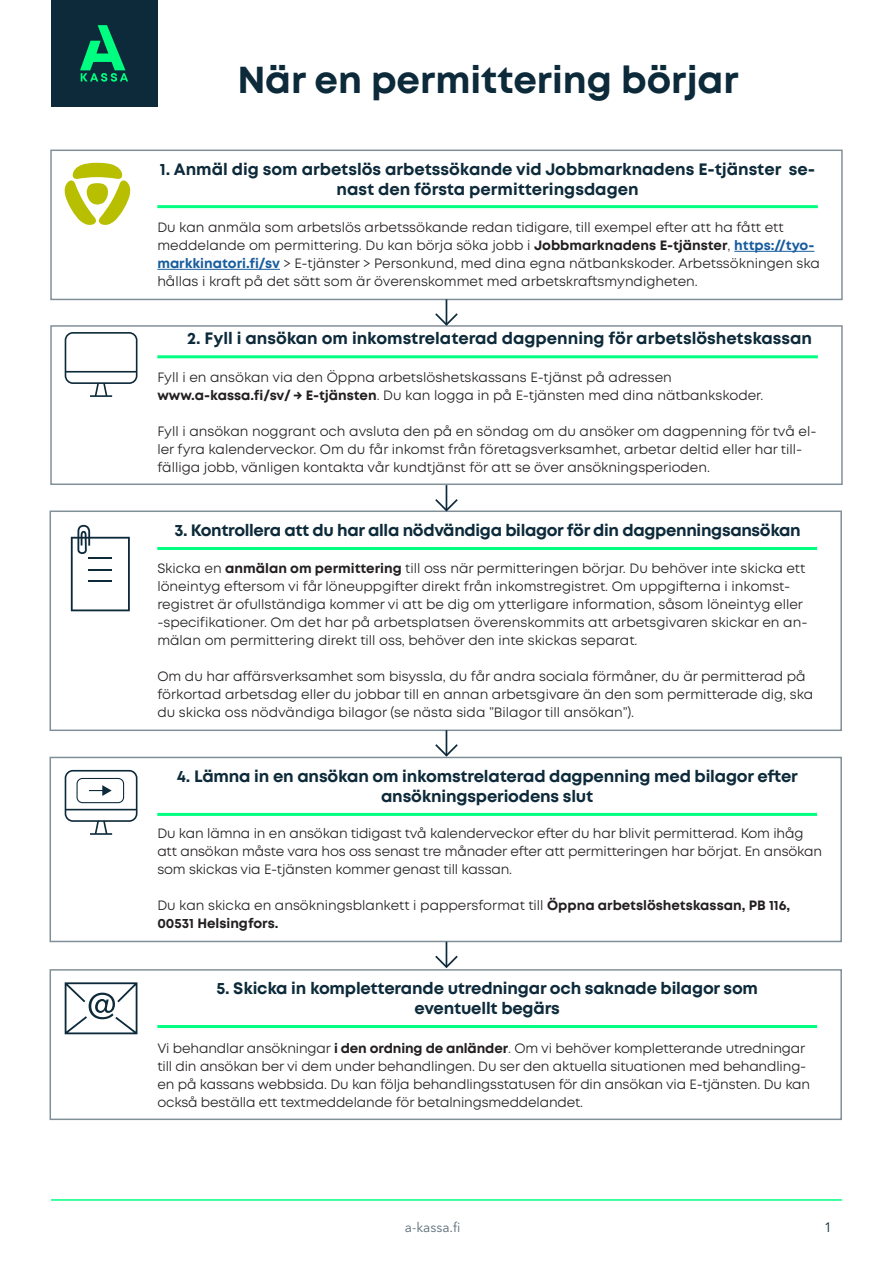
<style>
.page{position:relative;width:893px;height:1263px;background:#fff}
.page>*{position:absolute;margin:0;border:0;box-sizing:border-box;transform-origin:0 0}
.Pääotsikko{font:700 37.5px "Mont";color:#0d2a3a}
.Alaotsikko{font:700 16.5px/19.8px "Mont";letter-spacing:-.01em;color:#0d2a3a;text-align:center}
.Leipis{font:13.5px/18px "Mont";color:#231f20}
.t1{font:13.5px "Avenir Next LT Pro";color:#566a75}
.t2{font:13.5px "Avenir Next LT Pro";color:#0d2a3a}
.s1{font-weight:700}
.s2{font-weight:700;color:#175d9e}
</style>
<div class="page">
<div style="left:50px;top:150px;width:793px;height:150px;border:2px solid #819098"></div>
<div style="left:50px;top:325px;width:793px;height:160px;border:2px solid #819098"></div>
<div style="left:50px;top:510px;width:792px;height:221px;border:2px solid #819098"></div>
<div style="left:50px;top:757px;width:792px;height:185px;border:2px solid #819098"></div>
<div style="left:50px;top:969px;width:792px;height:151px;border:2px solid #819098"></div>
<hr style="left:51px;top:1199px;width:791px;height:2px;background:#00ff80">
<hr style="left:157px;top:205px;width:661px;height:3px;background:#00ff80">
<hr style="left:157px;top:355px;width:661px;height:3px;background:#00ff80">
<hr style="left:157px;top:547px;width:660px;height:3px;background:#00ff80">
<hr style="left:157px;top:813px;width:660px;height:3px;background:#00ff80">
<hr style="left:157px;top:1025px;width:660px;height:3px;background:#00ff80">
<div style="left:51px;top:0;width:106px;height:106px;background:#0d2a3a"></div>
<svg style="left:80px;top:25px;width:48px;height:57px"></svg>
<hr style="left:734px;top:251px;width:80px;height:1px;background:#175d9e">
<hr style="left:157px;top:269px;width:123px;height:1px;background:#175d9e">
<svg style="left:64px;top:163px;width:67px;height:62px"></svg>
<svg style="left:433px;top:299px;width:27px;height:28px"></svg>
<svg style="left:433px;top:485px;width:27px;height:28px"></svg>
<svg style="left:433px;top:730px;width:27px;height:28px"></svg>
<svg style="left:433px;top:942px;width:27px;height:27px"></svg>
<hr style="left:90px;top:395px;width:22px;height:2px;background:#0d2a3a">
<svg style="left:65px;top:332px;width:72px;height:64px"></svg>
<hr style="left:90px;top:833px;width:22px;height:2px;background:#0d2a3a">
<svg style="left:71px;top:525px;width:59px;height:86px"></svg>
<svg style="left:65px;top:770px;width:72px;height:64px"></svg>
<svg style="left:65px;top:982px;width:72px;height:52px"></svg>
<p class="Pääotsikko" style="left:237px;top:56px;width:503px">När en permittering börjar</p>
<p class="Alaotsikko" style="left:160px;top:159px;width:657px">1. Anmäl dig som arbetslös arbetssökande vid Jobbmarknadens E-tjänster se&shy;nast den första permitteringsdagen</p>
<p class="Leipis" style="left:157px;top:218px;width:664px">Du kan anmäla som arbetslös arbetssökande redan tidigare, till exempel efter att ha fått ett meddelande om permittering. Du kan börja söka jobb i <span class="s1">Jobbmarknadens E-tjänster</span>, <span class="s2">https://tyo&shy;markkinatori.fi/sv</span> &gt; E-tjänster &gt; Personkund, med dina egna nätbankskoder. Arbetssökningen ska hållas i kraft på det sätt som är överenskommet med arbetskraftsmyndigheten.</p>
<p class="Alaotsikko" style="left:187px;top:328px;width:627px">2. Fyll i ansökan om inkomstrelaterad dagpenning för arbetslöshetskassan</p>
<p class="Leipis" style="left:157px;top:368px;width:608px">Fyll i en ansökan via den Öppna arbetslöshetskassans E-tjänst på adressen <span class="s1">www.a-kassa.fi/sv/ → E-tjänsten</span>. Du kan logga in på E-tjänsten med dina nätbankskoder.</p>
<p class="Leipis" style="left:157px;top:422px;width:661px">Fyll i ansökan noggrant och avsluta den på en söndag om du ansöker om dagpenning för två el&shy;ler fyra kalenderveckor. Om du får inkomst från företagsverksamhet, arbetar deltid eller har till&shy;fälliga jobb, vänligen kontakta vår kundtjänst för att se över ansökningsperioden.</p>
<p class="Alaotsikko" style="left:174px;top:520px;width:628px">3. Kontrollera att du har alla nödvändiga bilagor för din dagpenningsansökan</p>
<p class="Leipis" style="left:157px;top:559px;width:652px">Skicka en <span class="s1">anmälan om permittering</span> till oss när permitteringen börjar. Du behöver inte skicka ett löneintyg eftersom vi får löneuppgifter direkt från inkomstregistret. Om uppgifterna i inkomst&shy;registret är ofullständiga kommer vi att be dig om ytterligare information, såsom löneintyg eller -specifikationer. Om det har på arbetsplatsen överenskommits att arbetsgivaren skickar en an&shy;mälan om permittering direkt till oss, behöver den inte skickas separat.</p>
<p class="Leipis" style="left:157px;top:667px;width:658px">Om du har affärsverksamhet som bisyssla, du får andra sociala förmåner, du är permitterad på förkortad arbetsdag eller du jobbar till en annan arbetsgivare än den som permitterade dig, ska du skicka oss nödvändiga bilagor (se nästa sida ”Bilagor till ansökan”).</p>
<p class="Alaotsikko" style="left:177px;top:766px;width:623px">4. Lämna in en ansökan om inkomstrelaterad dagpenning med bilagor efter ansökningsperiodens slut</p>
<p class="Leipis" style="left:157px;top:825px;width:666px">Du kan lämna in en ansökan tidigast två kalenderveckor efter du har blivit permitterad. Kom ihåg att ansökan måste vara hos oss senast tre månader efter att permitteringen har börjat. En ansökan som skickas via E-tjänsten kommer genast till kassan.</p>
<p class="Leipis" style="left:157px;top:897px;width:634px">Du kan skicka en ansökningsblankett i pappersformat till <span class="s1">Öppna arbetslöshetskassan, PB 116,<br>00531 Helsingfors.</span></p>
<p class="Alaotsikko" style="left:216px;top:979px;width:543px">5. Skicka in kompletterande utredningar och saknade bilagor som eventuellt begärs</p>
<p class="Leipis" style="left:157px;top:1039px;width:654px">Vi behandlar ansökningar <span class="s1">i den ordning de anländer</span>. Om vi behöver kompletterande utredningar till din ansökan ber vi dem under behandlingen. Du ser den aktuella situationen med behandling&shy;en på kassans webbsida. Du kan följa behandlingsstatusen för din ansökan via E-tjänsten. Du kan också beställa ett textmeddelande för betalningsmeddelandet.</p>
<p class="t1" style="left:405px;top:1219px;width:57px">a-kassa.fi</p>
<p class="t2" style="left:824px;top:1219px;width:9px">1</p>
</div>
